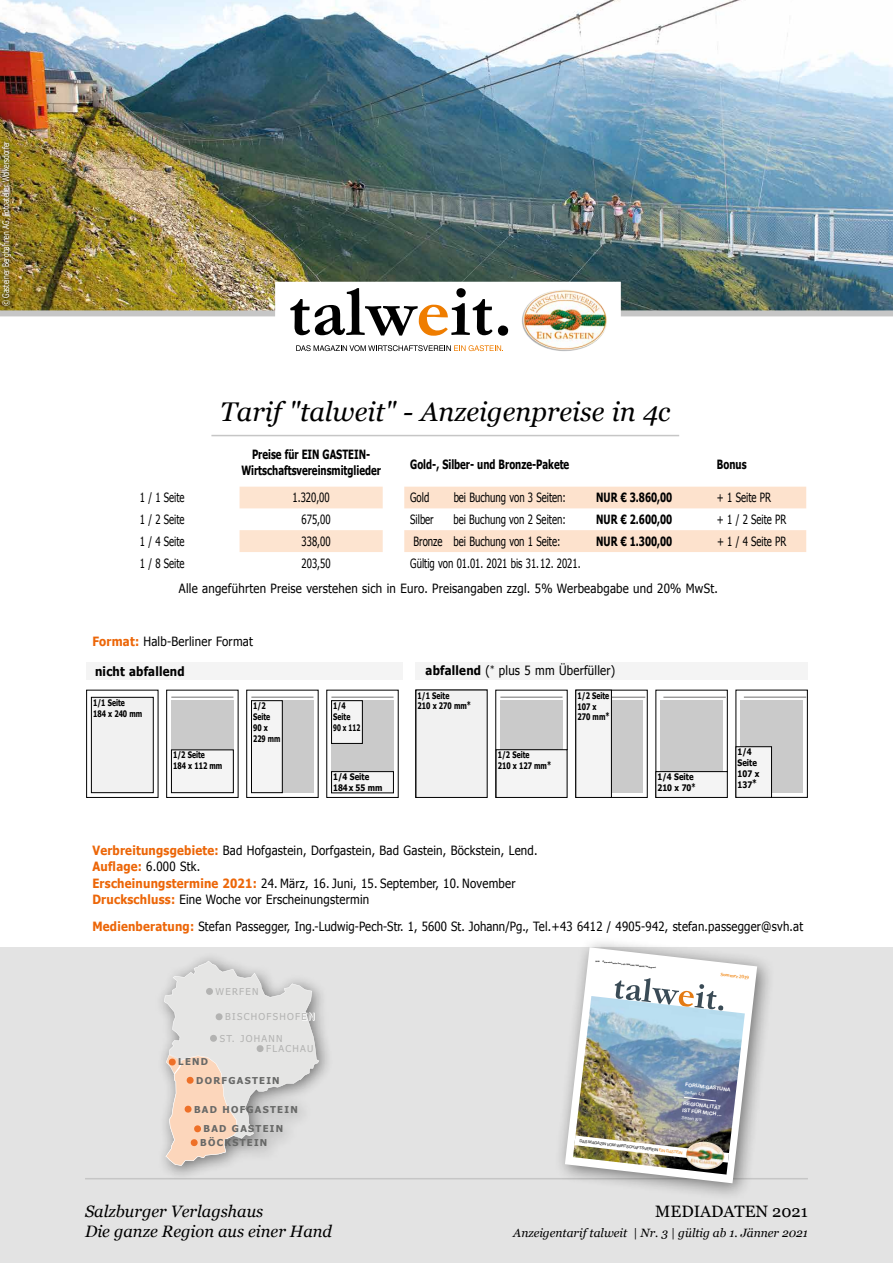
<style>
.page{position:relative;width:893px;height:1263px;background:#fff}
.page>*{position:absolute;margin:0;border:0;box-sizing:border-box;transform-origin:0 0}
.t1{font:italic 27px "Georgia";color:#000}
.t2{font:italic 16.5px "Georgia";color:#000}
.t3{font:16.5px "Georgia";color:#000}
.t4{font:12.75px/16.5px "Tahoma";letter-spacing:.02em;color:#000;scale:.9 1}
.t5{font:12.75px/25.7px "Tahoma";letter-spacing:.02em;color:#000;scale:.75 1}
.t6{font:700 12.75px/15.3px "Tahoma";color:#000;text-align:center;scale:.75 1}
.t7{font:12.75px "Tahoma";letter-spacing:.02em;color:#000;scale:.89 1}
.t8{font:12.75px "Tahoma";color:#000;scale:.75 1}
.t9{font:700 12.75px "Tahoma";letter-spacing:.02em;color:#000;scale:.9 1}
.t10{font:italic 12px "Georgia";color:#000}
.t11{font:700 9.6px/13.8px "Tahoma";letter-spacing:.135em;color:#676867}
.t12{font:9.6px "Tahoma";letter-spacing:.135em;color:#b3b3b2}
.t13{font:700 9px/10.8px "Tahoma";color:#000;scale:.75 1}
.t14{font:9px "Tahoma";color:#fff;scale:.75 1}
.t15{font:700 9px/10.8px "Tahoma";color:#000;scale:.85 1}
.t16{font:700 5.1px/6.6px "Helvetica Neue LT";color:#fff}
.t17{font:700 5.1px "Whitman Display";color:#ef7d00}
.t18{font:4.5px "Helvetica Neue LT";color:#fff}
.t19{font:3.9px "Helvetica Neue LT";color:#000}
.t20{font:1.95px "Soleil";color:#000}
.s1{font-weight:700;color:#ec6608}
.s2{font-weight:700}
.s3{color:#fff}
.s4{color:#ef7d00}
</style>
<div class="page">
<div style="left:0;top:947px;width:893px;height:316px;background:#e3e3e3"></div>
<img style="left:0;top:0;width:893px;height:310px">
<div style="left:0;top:310px;width:893px;height:6px;background:#c6c6c6"></div>
<div style="left:275px;top:282px;width:346px;height:68px;background:#fff"></div>
<hr style="left:85px;top:1178px;width:723px;height:1px;background:#c6c6c6">
<div style="left:154px;top:951px;width:181px;height:231px;background:#000;opacity:.5"></div>
<svg style="left:164px;top:961px;width:155px;height:205px;background:#e0d9d4"></svg>
<img style="left:516px;top:290px;width:100px;height:61px">
<img style="left:533px;top:290px;width:33px;height:9px">
<div style="left:0;top:137px;width:15px;height:174px;background:#000;opacity:.75"></div>
<hr style="left:211px;top:435px;width:468px;height:1px;background:#c6c6c6">
<svg style="left:240px;top:487px;width:143px;height:65px"></svg>
<svg style="left:404px;top:487px;width:402px;height:65px"></svg>
<svg style="left:86px;top:690px;width:72px;height:107px"></svg>
<div style="left:91px;top:697px;width:62px;height:96px;background:#f1f1f1"></div>
<div style="left:91px;top:697px;width:62px;height:96px;border:1px solid #000"></div>
<svg style="left:167px;top:690px;width:71px;height:107px"></svg>
<div style="left:171px;top:700px;width:62px;height:93px;background:#cacaca"></div>
<hr style="left:171px;top:697px;width:62px;height:1px;background:#706f6f">
<div style="left:171px;top:750px;width:62px;height:43px;background:#f4f4f4"></div>
<div style="left:171px;top:750px;width:62px;height:43px;border:1px solid #000"></div>
<svg style="left:247px;top:690px;width:71px;height:107px"></svg>
<div style="left:251px;top:700px;width:62px;height:93px;background:#cacaca"></div>
<hr style="left:251px;top:697px;width:62px;height:1px;background:#706f6f">
<div style="left:251px;top:701px;width:31px;height:92px;background:#f4f4f4"></div>
<div style="left:251px;top:700px;width:31px;height:93px;border:1px solid #000"></div>
<div style="left:331px;top:700px;width:63px;height:93px;background:#cacaca"></div>
<hr style="left:331px;top:697px;width:63px;height:1px;background:#706f6f">
<div style="left:332px;top:772px;width:61px;height:21px;background:#f4f4f4"></div>
<div style="left:331px;top:771px;width:63px;height:22px;border:1px solid #000"></div>
<div style="left:332px;top:701px;width:30px;height:42px;background:#f4f4f4"></div>
<div style="left:331px;top:700px;width:31px;height:43px;border:1px solid #000"></div>
<div style="left:416px;top:690px;width:71px;height:107px;background:#f1f1f1"></div>
<div style="left:500px;top:700px;width:63px;height:93px;background:#cacaca"></div>
<hr style="left:500px;top:697px;width:63px;height:1px;background:#706f6f">
<div style="left:496px;top:750px;width:71px;height:47px;background:#f4f4f4"></div>
<div style="left:496px;top:749px;width:71px;height:48px;border:1px solid #000"></div>
<div style="left:580px;top:700px;width:63px;height:93px;background:#cacaca"></div>
<hr style="left:583px;top:697px;width:62px;height:1px;background:#706f6f">
<div style="left:576px;top:690px;width:35px;height:107px;background:#f4f4f4"></div>
<div style="left:660px;top:700px;width:63px;height:93px;background:#cacaca"></div>
<hr style="left:663px;top:697px;width:63px;height:1px;background:#706f6f">
<div style="left:656px;top:772px;width:71px;height:25px;background:#f4f4f4"></div>
<div style="left:656px;top:771px;width:71px;height:26px;border:1px solid #000"></div>
<div style="left:87px;top:662px;width:316px;height:17px;background:#f4f4f4"></div>
<div style="left:416px;top:662px;width:392px;height:17px;background:#f4f4f4"></div>
<div style="left:553px;top:936px;width:222px;height:265px;background:#000;opacity:.5"></div>
<svg style="left:565px;top:947px;width:192px;height:236px"></svg>
<img style="left:573px;top:996px;width:172px;height:178px">
<svg style="left:615px;top:978px;width:108px;height:33px"></svg>
<img style="left:574px;top:1135px;width:155px;height:27px">
<svg style="left:683px;top:1097px;width:34px;height:4px"></svg>
<div style="left:741px;top:700px;width:62px;height:93px;background:#cacaca"></div>
<hr style="left:744px;top:697px;width:62px;height:1px;background:#706f6f">
<div style="left:736px;top:747px;width:35px;height:50px;background:#f4f4f4"></div>
<div style="left:736px;top:747px;width:36px;height:50px;border:1px solid #000"></div>
<svg style="left:290px;top:288px;width:202px;height:48px"></svg>
<svg style="left:498px;top:325px;width:10px;height:11px"></svg>
<svg style="left:296px;top:345px;width:207px;height:6px"></svg>
<p class="t14" style="left:0;top:306px;width:222px;rotate:-90deg">© Gasteiner Bergbahnen AG, Fotoatelier Wolkersdorfer</p>
<h1 class="t1" style="left:220px;top:397px;width:452px">Tarif "talweit" - Anzeigenpreise in 4c</h1>
<p class="t6" style="left:241px;top:448px;width:187px">Preise für EIN GASTEIN-<br>Wirtschaftsvereinsmitglieder</p>
<p class="t6" style="left:410px;top:457px;width:214px">Gold-, Silber- und Bronze-Pakete</p>
<p class="t6" style="left:717px;top:457px;width:41px">Bonus</p>
<p class="t5" style="left:140px;top:486px;width:61px">1 / 1 Seite</p>
<p class="t5" style="left:293px;top:486px;width:51px">1.320,00</p>
<p class="t5" style="left:410px;top:486px;width:27px">Gold</p>
<p class="t8" style="left:454px;top:489px;width:151px">bei Buchung von 3 Seiten:</p>
<p class="t6" style="left:596px;top:491px;width:103px">NUR € 3.860,00</p>
<p class="t5" style="left:717px;top:486px;width:74px">+ 1 Seite PR</p>
<p class="t5" style="left:140px;top:507px;width:61px">1 / 2 Seite</p>
<p class="t5" style="left:302px;top:507px;width:40px">675,00</p>
<p class="t5" style="left:410px;top:507px;width:33px">Silber</p>
<p class="t8" style="left:453px;top:511px;width:151px">bei Buchung von 2 Seiten:</p>
<p class="t6" style="left:596px;top:512px;width:103px">NUR € 2.600,00</p>
<p class="t5" style="left:717px;top:507px;width:94px">+ 1 / 2 Seite PR</p>
<p class="t5" style="left:140px;top:529px;width:61px">1 / 4 Seite</p>
<p class="t5" style="left:302px;top:529px;width:40px">338,00</p>
<p class="t8" style="left:414px;top:533px;width:198px">Bronze bei Buchung von 1 Seite:</p>
<p class="t6" style="left:596px;top:534px;width:103px">NUR € 1.300,00</p>
<p class="t5" style="left:717px;top:529px;width:94px">+ 1 / 4 Seite PR</p>
<p class="t5" style="left:140px;top:551px;width:61px">1 / 8 Seite</p>
<p class="t5" style="left:302px;top:551px;width:40px">203,50</p>
<p class="t5" style="left:179px;top:551px;width:720px;text-indent:231px">Gültig von 01.01. 2021 bis 31.12. 2021.<br>Alle angeführten Preise verstehen sich in Euro. Preisangaben zzgl. 5% Werbeabgabe und 20% MwSt.</p>
<p class="t4" style="left:92px;top:633px;width:180px"><span class="s1">Format:</span> Halb-Berliner Format</p>
<p class="t9" style="left:95px;top:662px;width:101px">nicht abfallend</p>
<p class="t4" style="left:426px;top:663px;width:212px"><span class="s2">abfallend</span> (<sup>*</sup> plus 5 mm Überfüller)</p>
<p class="t13" style="left:93px;top:697px;width:67px">1/1 Seite<br>184 x 240 mm</p>
<p class="t13" style="left:253px;top:701px;width:38px">1/2<br>Seite<br>90 x<br>229 mm</p>
<p class="t13" style="left:333px;top:701px;width:38px">1/4<br>Seite<br>90 x 112</p>
<p class="t13" style="left:418px;top:690px;width:73px">1/1 Seite<br>210 x 270 mm*</p>
<p class="t13" style="left:577px;top:690px;width:44px">1/2 Seite<br>107 x<br>270 mm*</p>
<p class="t13" style="left:173px;top:750px;width:67px">1/2 Seite<br>184 x 112 mm</p>
<p class="t15" style="left:333px;top:772px;width:59px">1/4 Seite<br>184x 55 mm</p>
<p class="t13" style="left:498px;top:750px;width:73px">1/2 Seite<br>210 x 127 mm*</p>
<p class="t15" style="left:657px;top:772px;width:46px">1/4 Seite<br>210 x 70*</p>
<p class="t15" style="left:738px;top:747px;width:27px">1/4<br>Seite<br>107 x<br>137*</p>
<p class="t4" style="left:92px;top:843px;width:496px"><span class="s1">Verbreitungsgebiete:</span> Bad Hofgastein, Dorfgastein, Bad Gastein, Böckstein, Lend.<br><span class="s1">Auflage:</span> 6.000 Stk.<br><span class="s1">Erscheinungstermine 2021:</span> 24. März, 16. Juni, 15. September, 10. November <span class="s1">Druckschluss:</span> Eine Woche vor Erscheinungstermin</p>
<p class="t7" style="left:92px;top:918px;width:800px"><span class="s1">Medienberatung:</span> Stefan Passegger, Ing.-Ludwig-Pech-Str. 1, 5600 St. Johann/Pg., Tel.+43 6412 / 4905-942, stefan.passegger@svh.at</p>
<p class="t20" style="left:603px;top:960px;width:55px;rotate:7deg">Österreichische Post AG / RM 00A / 560008 K / Verlagsort</p>
<p class="t20" style="left:596px;top:959px;width:6px;rotate:7deg">5600</p>
<p class="t12" style="left:215px;top:985px;width:45px">WERFEN</p>
<p class="t12" style="left:225px;top:1010px;width:91px">BISCHOFSHOFE<span class="s3">N</span></p>
<p class="t12" style="left:220px;top:1032px;width:64px">ST. JOHANN</p>
<p class="t11" style="left:178px;top:1055px;width:31px">LEND</p>
<p class="t12" style="left:266px;top:1042px;width:49px">FLACHAU</p>
<p class="t11" style="left:196px;top:1073px;width:85px">DORFGASTEIN</p>
<p class="t11" style="left:194px;top:1102px;width:105px">BAD HOFGASTEIN</p>
<p class="t11" style="left:200px;top:1122px;width:84px;text-indent:3px">BAD GASTEIN<br>BÖCKSTEIN</p>
<p class="t17" style="left:721px;top:971px;width:30px;rotate:7deg">Sommer 2019</p>
<p class="t16" style="left:686px;top:1081px;width:47px;rotate:7deg">FORUM:GASTUNA</p>
<p class="t18" style="left:685px;top:1089px;width:22px;rotate:6deg">Seiten 4/5</p>
<p class="t16" style="left:684px;top:1100px;width:41px;rotate:7deg">REGIONALITÄT<br>IST FÜR MICH ...</p>
<p class="t18" style="left:682px;top:1115px;width:22px;rotate:6deg">Seiten 8/9</p>
<p class="t19" style="left:580px;top:1138px;width:105px;rotate:7deg">DAS MAGAZIN VOM WIRTSCHAFTSVEREIN <span class="s4">EIN GASTEIN</span></p>
<p class="t2" style="left:85px;top:1202px;width:180px">Salzburger Verlagshaus</p>
<p class="t3" style="left:655px;top:1202px;width:154px">MEDIADATEN 2021</p>
<p class="t2" style="left:85px;top:1221px;width:249px">Die ganze Region aus einer Hand</p>
<p class="t10" style="left:513px;top:1225px;width:296px">Anzeigentarif talweit | Nr. 3 | gültig ab 1. Jänner 2021</p>
</div>
